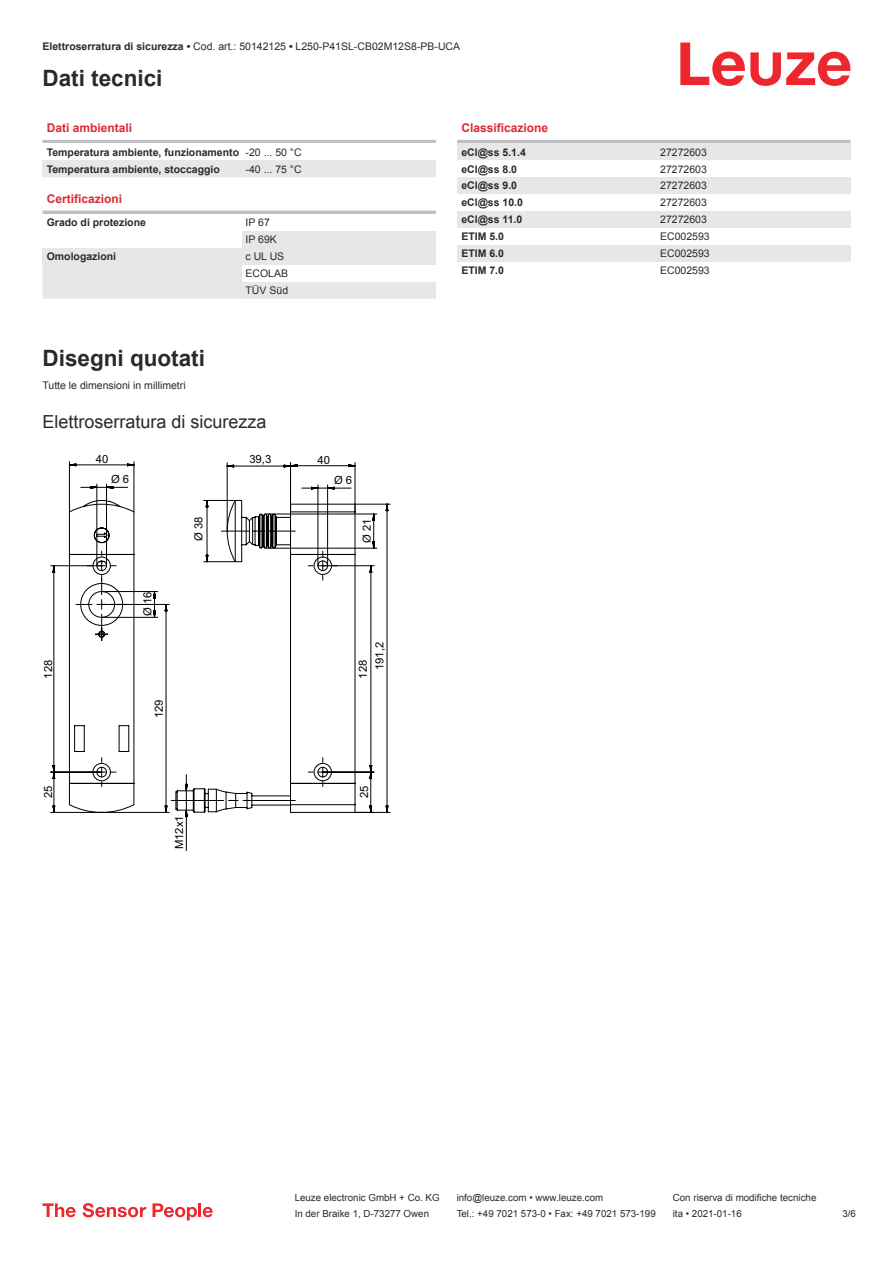
<style>
.page{position:relative;width:893px;height:1263px;background:#fff}
.page>*{position:absolute;margin:0;border:0;box-sizing:border-box;transform-origin:0 0}
.t1{font:700 22.5px "Arial";color:#2b292a}
.t2{font:18px "Arial";color:#2b292a}
.t3{font:700 12px "Arial";color:#db2a30}
.t4{font:11.25px/16.5px "Arial";color:#000}
.t5{font:10.5px/17px "Arial";color:#2b292a}
.t6{font:700 10.5px/17px "Arial";color:#2b292a}
.t7{font:9.75px "Arial";color:#2b292a}
.s1{font-weight:700}
.s2{font-weight:400}
</style>
<div class="page">
<svg style="left:680px;top:43px;width:170px;height:43px"></svg>
<div style="left:43px;top:265px;width:199px;height:34px;background:#e6e7e9"></div>
<hr style="left:43px;top:140px;width:393px;height:3px;background:#bdbfc1">
<div style="left:43px;top:160px;width:199px;height:17px;background:#e6e7e9"></div>
<div style="left:242px;top:160px;width:194px;height:17px;background:#e6e7e9"></div>
<hr style="left:43px;top:211px;width:393px;height:3px;background:#bdbfc1">
<div style="left:242px;top:231px;width:194px;height:17px;background:#e6e7e9"></div>
<div style="left:43px;top:248px;width:199px;height:17px;background:#e6e7e9"></div>
<div style="left:242px;top:248px;width:194px;height:51px;background:#e6e7e9"></div>
<div style="left:242px;top:265px;width:194px;height:17px;background:#fff"></div>
<hr style="left:457px;top:140px;width:393px;height:3px;background:#bdbfc1">
<div style="left:457px;top:143px;width:200px;height:17px;background:#e6e7e9"></div>
<div style="left:657px;top:143px;width:193px;height:17px;background:#e6e7e9"></div>
<div style="left:457px;top:177px;width:200px;height:17px;background:#e6e7e9"></div>
<div style="left:657px;top:177px;width:193px;height:17px;background:#e6e7e9"></div>
<div style="left:457px;top:211px;width:200px;height:17px;background:#e6e7e9"></div>
<div style="left:657px;top:211px;width:193px;height:17px;background:#e6e7e9"></div>
<div style="left:457px;top:245px;width:200px;height:17px;background:#e6e7e9"></div>
<div style="left:657px;top:245px;width:193px;height:17px;background:#e6e7e9"></div>
<svg style="left:43px;top:1203px;width:33px;height:14px"></svg>
<svg style="left:83px;top:1203px;width:63px;height:14px"></svg>
<svg style="left:153px;top:1203px;width:44px;height:17px"></svg>
<hr style="left:198px;top:1203px;width:3px;height:14px;background:#ed272d">
<svg style="left:203px;top:1207px;width:10px;height:10px"></svg>
<svg style="left:50px;top:462px;width:306px;height:351px"></svg>
<svg style="left:75px;top:464px;width:315px;height:387px"></svg>
<p class="t5" style="left:43px;top:39px;width:419px"><span class="s1">Elettroserratura di sicurezza •</span> Cod. art.: 50142125 <span class="s1">•</span> L250-P41SL-CB02M12S8-PB-UCA</p>
<h1 class="t1" style="left:43px;top:70px;width:122px">Dati tecnici</h1>
<p class="t3" style="left:47px;top:123px;width:87px">Dati ambientali</p>
<p class="t6" style="left:47px;top:144px;width:256px">Temperatura ambiente, funzionamento <span class="s2">-20 ... 50 °C<br></span>Temperatura ambiente, stoccaggio</p>
<p class="t3" style="left:461px;top:123px;width:88px">Classificazione</p>
<p class="t6" style="left:461px;top:144px;width:66px">eCl@ss 5.1.4</p>
<p class="t5" style="left:660px;top:144px;width:48px">27272603</p>
<p class="t6" style="left:461px;top:161px;width:57px">eCl@ss 8.0</p>
<p class="t5" style="left:660px;top:161px;width:48px">27272603</p>
<p class="t6" style="left:461px;top:178px;width:57px">eCl@ss 9.0</p>
<p class="t5" style="left:660px;top:178px;width:48px">27272603</p>
<p class="t6" style="left:461px;top:195px;width:63px">eCl@ss 10.0</p>
<p class="t5" style="left:660px;top:195px;width:48px">27272603</p>
<p class="t6" style="left:461px;top:212px;width:63px">eCl@ss 11.0</p>
<p class="t5" style="left:660px;top:212px;width:48px">27272603</p>
<p class="t6" style="left:461px;top:229px;width:44px">ETIM 5.0</p>
<p class="t5" style="left:660px;top:229px;width:51px">EC002593</p>
<p class="t6" style="left:461px;top:246px;width:44px">ETIM 6.0</p>
<p class="t5" style="left:660px;top:246px;width:51px">EC002593</p>
<p class="t6" style="left:461px;top:263px;width:44px">ETIM 7.0</p>
<p class="t5" style="left:660px;top:263px;width:51px">EC002593</p>
<p class="t5" style="left:246px;top:161px;width:58px">-40 ... 75 °C</p>
<p class="t3" style="left:47px;top:194px;width:77px">Certificazioni</p>
<p class="t6" style="left:47px;top:215px;width:101px">Grado di protezione</p>
<p class="t5" style="left:246px;top:215px;width:33px">IP 67<br>IP 69K</p>
<p class="t6" style="left:47px;top:249px;width:71px">Omologazioni</p>
<p class="t5" style="left:246px;top:249px;width:44px">c UL US<br>ECOLAB<br>TÜV Süd</p>
<h1 class="t1" style="left:43px;top:349px;width:164px">Disegni quotati</h1>
<p class="t5" style="left:43px;top:377px;width:145px">Tutte le dimensioni in millimetri</p>
<h2 class="t2" style="left:43px;top:415px;width:226px">Elettroserratura di sicurezza</h2>
<p class="t4" style="left:96px;top:452px;width:14px">40</p>
<p class="t4" style="left:317px;top:452px;width:14px">40</p>
<p class="t4" style="left:249px;top:452px;width:23px">39,3</p>
<p class="t4" style="left:111px;top:471px;width:20px">Ø 6</p>
<p class="t4" style="left:334px;top:472px;width:20px">Ø 6</p>
<p class="t4" style="left:41px;top:679px;width:20px;rotate:-90deg">128</p>
<p class="t4" style="left:41px;top:798px;width:14px;rotate:-90deg">25</p>
<p class="t4" style="left:140px;top:616px;width:26px;rotate:-90deg">Ø 16</p>
<p class="t4" style="left:151px;top:718px;width:20px;rotate:-90deg">129</p>
<p class="t4" style="left:191px;top:541px;width:26px;rotate:-90deg">Ø 38</p>
<p class="t4" style="left:359px;top:543px;width:26px;rotate:-90deg">Ø 21</p>
<p class="t4" style="left:355px;top:670px;width:30px;text-indent:-8px;rotate:-90deg">128<br>191,2</p>
<p class="t4" style="left:172px;top:849px;width:35px;rotate:-90deg">M12x1</p>
<p class="t4" style="left:356px;top:798px;width:14px;rotate:-90deg">25</p>
<p class="t7" style="left:295px;top:1194px;width:146px">Leuze electronic GmbH + Co. KG</p>
<p class="t7" style="left:457px;top:1194px;width:148px">info@leuze.com • www.leuze.com</p>
<p class="t7" style="left:673px;top:1194px;width:145px">Con riserva di modifiche tecniche</p>
<p class="t7" style="left:295px;top:1210px;width:136px">In der Braike 1, D-73277 Owen</p>
<p class="t7" style="left:457px;top:1210px;width:201px">Tel.: +49 7021 573-0 • Fax: +49 7021 573-199</p>
<p class="t7" style="left:673px;top:1210px;width:70px">ita • 2021-01-16</p>
<p class="t7" style="left:842px;top:1210px;width:15px">3 /6</p>
</div>
